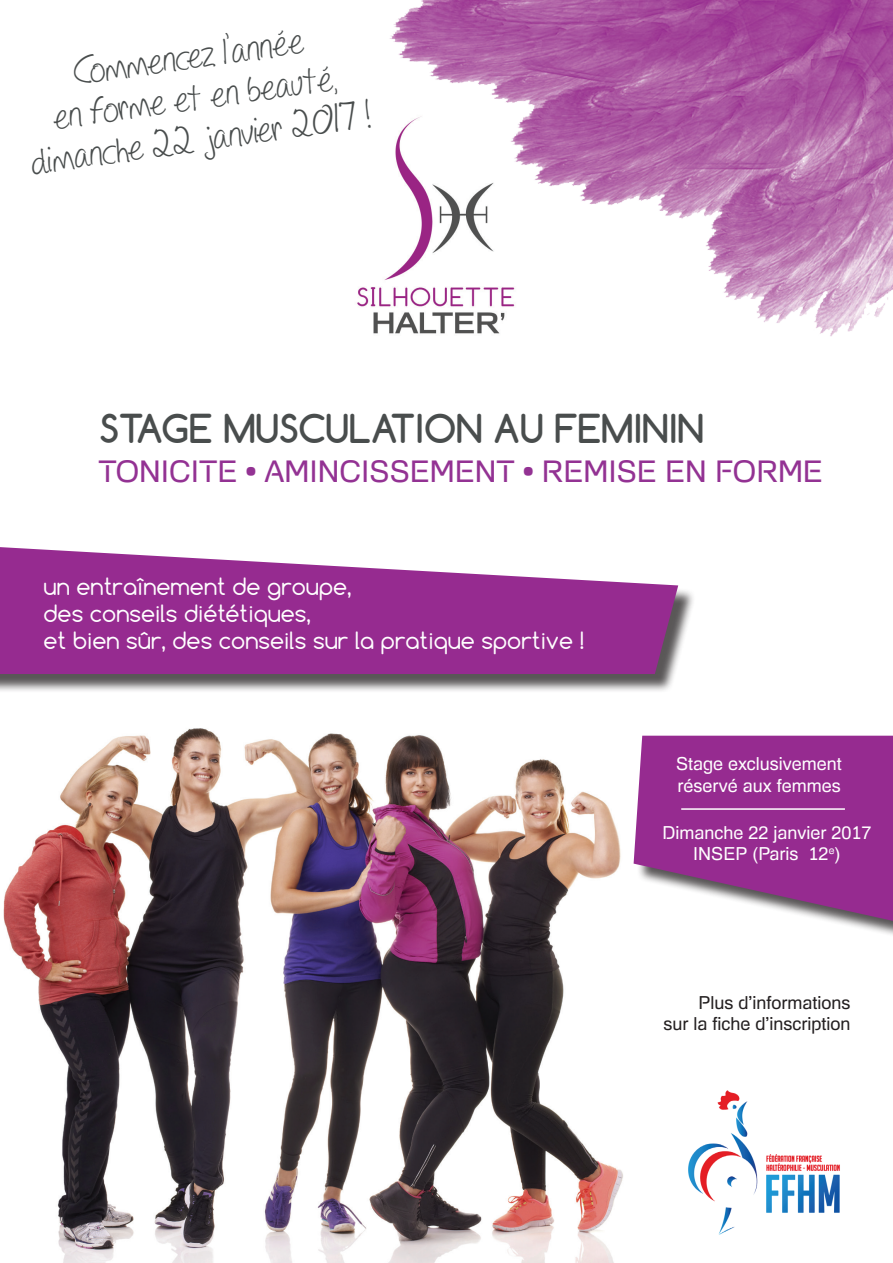
<style>
.page{position:relative;width:893px;height:1263px;background:#fff}
.page>*{position:absolute;margin:0;border:0;box-sizing:border-box;transform-origin:0 0}
.t1{font:700 37.5px "Comfortaa";color:#494d4d}
.t2{font:34.5px/41.4px "Drawing with markers";color:#494d4d;text-align:center}
.t3{font:30px "Foobar Pro";color:#933293}
.t4{font:22.5px/27px "Comfortaa";color:#fff}
.t5{font:18px/21.6px "Foobar Pro";color:#fff}
.t6{font:18px/21.6px "Foobar Pro";color:#231f20;text-align:right}
</style>
<div class="page">
<img style="left:3px;top:728px;width:645px;height:535px">
<img style="left:357px;top:287px;width:23px;height:47px">
<img style="left:380px;top:0;width:513px;height:336px">
<img style="left:688px;top:1090px;width:152px;height:145px">
<div style="left:0;top:543px;width:696px;height:150px;background:#231f20;opacity:.75"></div>
<svg style="left:0;top:547px;width:678px;height:127px;fill:#962b90"></svg>
<div style="left:636px;top:738px;width:257px;height:209px;background:#231f20;opacity:.75"></div>
<svg style="left:634px;top:736px;width:259px;height:185px;fill:#962b90"></svg>
<hr style="left:681px;top:808px;width:164px;height:2px;background:#fff">
<h2 class="t2" style="left:16px;top:61px;width:345px;rotate:-8deg">Commencez l’année<br>en forme et en beauté, dimanche 22 janvier 2017 !</h2>
<h1 class="t1" style="left:99px;top:405px;width:606px">STAGE MUSCULATION AU FEMININ</h1>
<h3 class="t3" style="left:98px;top:453px;width:726px">TONICITE • AMINCISSEMENT • REMISE EN FORME</h3>
<p class="t4" style="left:44px;top:572px;width:542px">un entraînement de groupe,<br>des conseils diététiques,<br>et bien sûr, des conseils sur la pratique sportive !</p>
<p class="t5" style="left:676px;top:753px;width:167px">Stage exclusivement réservé aux femmes</p>
<p class="t5" style="left:662px;top:821px;width:211px;text-align:center">Dimanche 22 janvier 2017<br>INSEP (Paris 12<sup>e</sup>)</p>
<p class="t6" style="left:663px;top:991px;width:189px">Plus d’informations<br>sur la fiche d’inscription</p>
</div>
